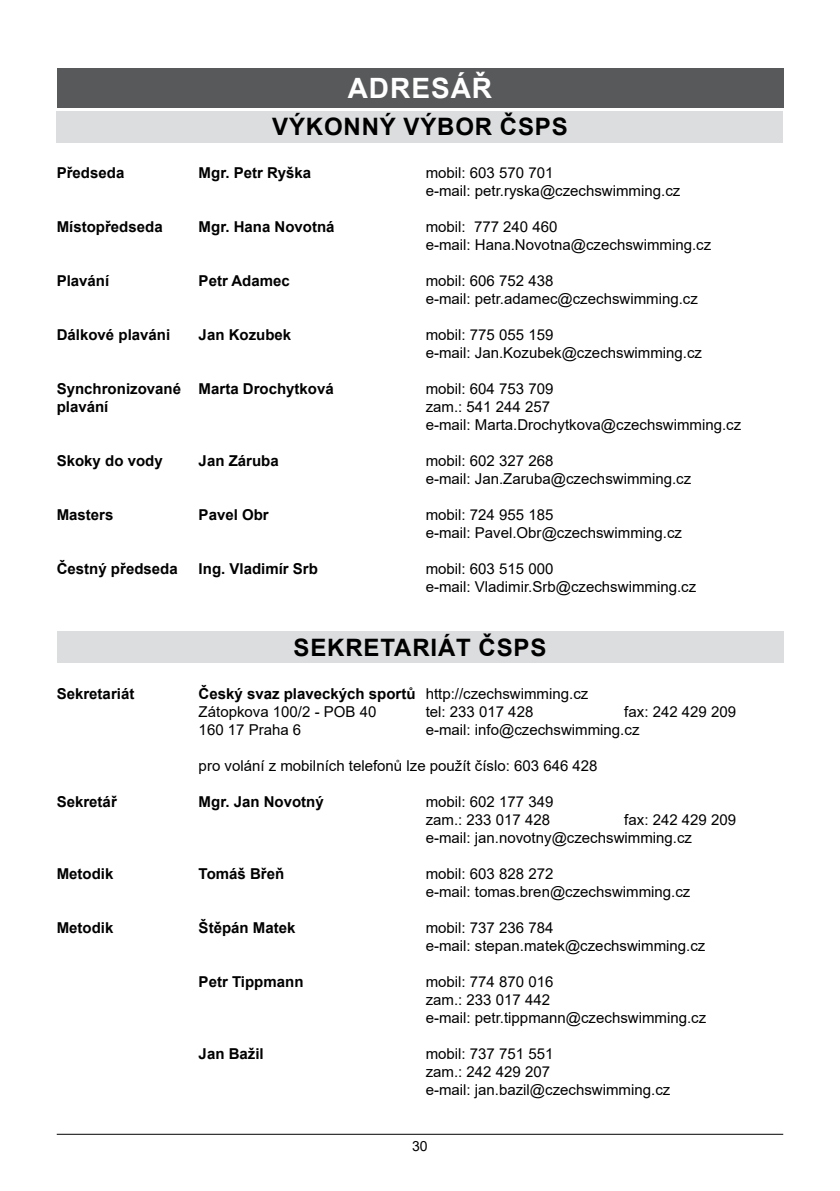
<style>
.page{position:relative;width:840px;height:1191px;background:#fff}
.page>*{position:absolute;margin:0;border:0;box-sizing:border-box;transform-origin:0 0}
.t1{font:700 28px "Arial";letter-spacing:.035em;color:#fff}
.t2{font:700 24px "Arial";letter-spacing:.035em;color:#000}
.t3{font:15px/18px "Arial";color:#000}
.t4{font:700 15px "Arial";color:#000}
.t5{font:14px "Arial";color:#000}
.s1{font-weight:700}
</style>
<div class="page">
<hr style="left:57px;top:1133px;width:725px;height:1px;background:#000">
<div style="left:57px;top:68px;width:725px;height:40px;background:#58595b"></div>
<div style="left:57px;top:111px;width:725px;height:31px;background:#dcddde"></div>
<div style="left:57px;top:631px;width:725px;height:31px;background:#dcddde"></div>
<h1 class="t1" style="left:347px;top:68px;width:146px">ADRESÁŘ</h1>
<h2 class="t2" style="left:272px;top:110px;width:297px">VÝKONNÝ VÝBOR ČSPS</h2>
<p class="t4" style="left:57px;top:162px;width:69px">Předseda</p>
<p class="t4" style="left:198px;top:162px;width:114px">Mgr. Petr Ryška</p>
<p class="t3" style="left:425px;top:164px;width:256px">mobil: 603 570 701<br>e-mail: petr.ryska@czechswimming.cz</p>
<p class="t4" style="left:57px;top:216px;width:107px">Místopředseda</p>
<p class="t4" style="left:198px;top:216px;width:137px">Mgr. Hana Novotná</p>
<p class="t3" style="left:425px;top:218px;width:287px">mobil: 777 240 460<br>e-mail: Hana.Novotna@czechswimming.cz</p>
<p class="t4" style="left:57px;top:270px;width:54px">Plavání</p>
<p class="t4" style="left:198px;top:270px;width:93px">Petr Adamec</p>
<p class="t3" style="left:425px;top:272px;width:273px">mobil: 606 752 438<br>e-mail: petr.adamec@czechswimming.cz</p>
<p class="t4" style="left:57px;top:324px;width:115px">Dálkové plaváni</p>
<p class="t4" style="left:198px;top:324px;width:94px">Jan Kozubek</p>
<p class="t3" style="left:425px;top:326px;width:278px">mobil: 775 055 159<br>e-mail: Jan.Kozubek@czechswimming.cz</p>
<p class="t4" style="left:57px;top:378px;width:278px">Synchronizované Marta Drochytková</p>
<p class="t3" style="left:425px;top:380px;width:129px">mobil: 604 753 709</p>
<p class="t4" style="left:57px;top:396px;width:53px">plavání</p>
<p class="t3" style="left:425px;top:398px;width:317px">zam.: 541 244 257<br>e-mail: Marta.Drochytkova@czechswimming.cz</p>
<p class="t4" style="left:57px;top:450px;width:107px">Skoky do vody</p>
<p class="t4" style="left:198px;top:450px;width:82px">Jan Záruba</p>
<p class="t3" style="left:425px;top:452px;width:267px">mobil: 602 327 268<br>e-mail: Jan.Zaruba@czechswimming.cz</p>
<p class="t4" style="left:57px;top:504px;width:58px">Masters</p>
<p class="t4" style="left:198px;top:504px;width:72px">Pavel Obr</p>
<p class="t3" style="left:425px;top:506px;width:258px">mobil: 724 955 185<br>e-mail: Pavel.Obr@czechswimming.cz</p>
<p class="t4" style="left:57px;top:558px;width:122px">Čestný předseda</p>
<p class="t4" style="left:198px;top:558px;width:121px">Ing. Vladimír Srb</p>
<p class="t3" style="left:425px;top:560px;width:272px">mobil: 603 515 000<br>e-mail: Vladimir.Srb@czechswimming.cz</p>
<h2 class="t2" style="left:293px;top:630px;width:254px">SEKRETARIÁT ČSPS</h2>
<p class="t4" style="left:57px;top:682px;width:79px">Sekretariát</p>
<p class="t3" style="left:198px;top:684px;width:391px"><span class="s1">Český svaz plaveckých sportů</span> http://czechswimming.cz<br>Zátopkova 100/2 - POB 40</p>
<p class="t3" style="left:425px;top:702px;width:109px">tel: 233 017 428</p>
<p class="t3" style="left:624px;top:702px;width:113px">fax: 242 429 209</p>
<p class="t3" style="left:198px;top:720px;width:104px">160 17 Praha 6</p>
<p class="t3" style="left:425px;top:720px;width:215px">e-mail: info@czechswimming.cz</p>
<p class="t3" style="left:198px;top:756px;width:400px">pro volání z mobilních telefonů lze použít číslo: 603 646 428</p>
<p class="t4" style="left:57px;top:790px;width:62px">Sekretář</p>
<p class="t4" style="left:198px;top:790px;width:127px">Mgr. Jan Novotný</p>
<p class="t3" style="left:425px;top:792px;width:129px">mobil: 602 177 349 zam.: 233 017 428</p>
<p class="t3" style="left:425px;top:810px;width:312px;text-indent:198px">fax: 242 429 209 e-mail: jan.novotny@czechswimming.cz</p>
<p class="t4" style="left:57px;top:862px;width:58px">Metodik</p>
<p class="t4" style="left:198px;top:862px;width:87px">Tomáš Břeň</p>
<p class="t3" style="left:425px;top:864px;width:266px">mobil: 603 828 272<br>e-mail: tomas.bren@czechswimming.cz</p>
<p class="t4" style="left:57px;top:916px;width:58px">Metodik</p>
<p class="t4" style="left:198px;top:916px;width:98px">Štěpán Matek</p>
<p class="t3" style="left:425px;top:918px;width:281px">mobil: 737 236 784<br>e-mail: stepan.matek@czechswimming.cz</p>
<p class="t4" style="left:198px;top:970px;width:106px">Petr Tippmann</p>
<p class="t3" style="left:425px;top:972px;width:282px">mobil: 774 870 016<br>zam.: 233 017 442<br>e-mail: petr.tippmann@czechswimming.cz</p>
<p class="t4" style="left:198px;top:1042px;width:67px">Jan Bažil</p>
<p class="t3" style="left:425px;top:1044px;width:246px">mobil: 737 751 551<br>zam.: 242 429 207<br>e-mail: jan.bazil@czechswimming.cz</p>
<p class="t5" style="left:412px;top:1136px;width:17px">30</p>
</div>
